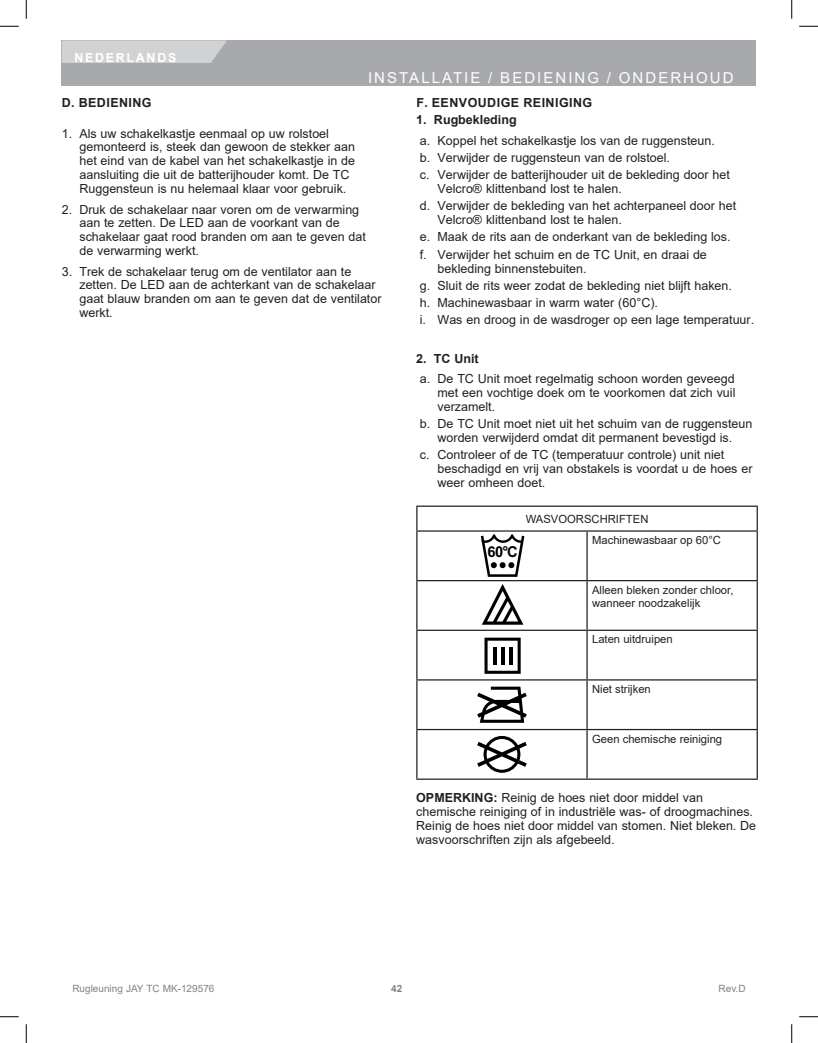
<style>
.page{position:relative;width:818px;height:1043px;background:#fff}
.page>*{position:absolute;margin:0;border:0;box-sizing:border-box;transform-origin:0 0}
.EN_SUB_HEADING_WHITE{font:15px "Arial";letter-spacing:.135em;color:#fff}
.t1{font:700 15px "Arial";color:#000001}
.BODY_TEXT{font:12.5px/13.8px "Arial";color:#231f20}
.EN_Sub_Heading{font:700 12.5px "Arial";letter-spacing:.035em;color:#231f20}
.EN_Sub_Heading-2{font:700 12.5px "Arial";color:#231f20}
.EN_Heading_Dummy{font:700 12.5px "Arial";letter-spacing:.135em;color:#fff}
.t2{font:11.25px/13.5px "Arial";color:#231f20}
.t3{font:10px "Arial";color:#808285}
.t4{font:700 10px "Arial";color:#808285}
.s1{font-weight:700}
</style>
<div class="page">
<div style="left:62px;top:40px;width:694px;height:45px;background:#a8a9ad"></div>
<svg style="left:62px;top:40px;width:165px;height:23px;background:#cecfd1"></svg>
<hr style="left:416px;top:505px;width:171px;height:2px;background:#231f20">
<svg style="left:416px;top:507px;width:1px;height:23px"></svg>
<hr style="left:587px;top:505px;width:170px;height:2px;background:#231f20">
<svg style="left:756px;top:507px;width:1px;height:23px"></svg>
<hr style="left:416px;top:530px;width:171px;height:1px;background:#231f20">
<hr style="left:416px;top:531px;width:1px;height:49px;background:#231f20">
<hr style="left:587px;top:530px;width:170px;height:1px;background:#231f20">
<hr style="left:586px;top:531px;width:1px;height:49px;background:#231f20">
<hr style="left:756px;top:531px;width:1px;height:49px;background:#231f20">
<hr style="left:416px;top:580px;width:171px;height:1px;background:#231f20">
<hr style="left:416px;top:581px;width:1px;height:48px;background:#231f20">
<hr style="left:587px;top:580px;width:170px;height:1px;background:#231f20">
<hr style="left:586px;top:581px;width:1px;height:48px;background:#231f20">
<hr style="left:756px;top:581px;width:1px;height:48px;background:#231f20">
<hr style="left:416px;top:629px;width:171px;height:2px;background:#231f20">
<hr style="left:416px;top:631px;width:1px;height:48px;background:#231f20">
<hr style="left:587px;top:629px;width:170px;height:2px;background:#231f20">
<hr style="left:586px;top:631px;width:1px;height:48px;background:#231f20">
<hr style="left:756px;top:631px;width:1px;height:48px;background:#231f20">
<hr style="left:416px;top:679px;width:171px;height:1px;background:#231f20">
<hr style="left:416px;top:680px;width:1px;height:49px;background:#231f20">
<hr style="left:587px;top:679px;width:170px;height:1px;background:#231f20">
<hr style="left:586px;top:680px;width:1px;height:49px;background:#231f20">
<hr style="left:756px;top:680px;width:1px;height:49px;background:#231f20">
<hr style="left:416px;top:729px;width:171px;height:1px;background:#231f20">
<hr style="left:416px;top:730px;width:1px;height:48px;background:#231f20">
<hr style="left:587px;top:729px;width:170px;height:1px;background:#231f20">
<hr style="left:586px;top:730px;width:1px;height:48px;background:#231f20">
<hr style="left:756px;top:730px;width:1px;height:48px;background:#231f20">
<hr style="left:416px;top:778px;width:171px;height:1px;background:#231f20">
<hr style="left:587px;top:778px;width:170px;height:1px;background:#231f20">
<svg style="left:481px;top:534px;width:43px;height:43px"></svg>
<svg style="left:482px;top:584px;width:41px;height:40px"></svg>
<svg style="left:484px;top:637px;width:36px;height:36px"></svg>
<hr style="left:493px;top:647px;width:3px;height:17px;background:#000001">
<svg style="left:500px;top:647px;width:4px;height:17px"></svg>
<svg style="left:508px;top:647px;width:4px;height:17px"></svg>
<svg style="left:477px;top:686px;width:49px;height:36px"></svg>
<svg style="left:477px;top:736px;width:49px;height:36px"></svg>
<svg style="left:0;top:25px;width:19px;height:2px"></svg>
<svg style="left:799px;top:25px;width:19px;height:2px"></svg>
<svg style="left:0;top:1016px;width:19px;height:1px"></svg>
<svg style="left:799px;top:1016px;width:19px;height:1px"></svg>
<svg style="left:25px;top:0;width:2px;height:19px"></svg>
<svg style="left:25px;top:1024px;width:2px;height:18px"></svg>
<svg style="left:791px;top:0;width:1px;height:19px"></svg>
<svg style="left:791px;top:1024px;width:1px;height:18px"></svg>
<p class="EN_Heading_Dummy" style="left:74px;top:48px;width:103px">NEDERLANDS</p>
<p class="EN_SUB_HEADING_WHITE" style="left:368px;top:67px;width:367px">INSTALLATIE / BEDIENING / ONDERHOUD</p>
<p class="EN_Sub_Heading" style="left:62px;top:93px;width:91px">D. BEDIENING</p>
<p class="BODY_TEXT" style="left:79px;top:126px;width:277px;text-indent:-18px">1. Als uw schakelkastje eenmaal op uw rolstoel gemonteerd is, steek dan gewoon de stekker aan het eind van de kabel van het schakelkastje in de aansluiting die uit de batterijhouder komt. De TC Ruggensteun is nu helemaal klaar voor gebruik.</p>
<p class="BODY_TEXT" style="left:79px;top:202px;width:288px;text-indent:-18px">2. Druk de schakelaar naar voren om de verwarming aan te zetten. De LED aan de voorkant van de schakelaar gaat rood branden om aan te geven dat de verwarming werkt.</p>
<p class="BODY_TEXT" style="left:79px;top:264px;width:303px;text-indent:-18px">3. Trek de schakelaar terug om de ventilator aan te zetten. De LED aan de achterkant van de schakelaar gaat blauw branden om aan te geven dat de ventilator werkt.</p>
<p class="EN_Sub_Heading" style="left:416px;top:93px;width:177px">F. EENVOUDIGE REINIGING</p>
<p class="EN_Sub_Heading-2" style="left:416px;top:111px;width:102px">1. Rugbekleding</p>
<p class="BODY_TEXT" style="left:420px;top:133px;width:296px">a. Koppel het schakelkastje los van de ruggensteun.</p>
<p class="BODY_TEXT" style="left:420px;top:151px;width:252px">b. Verwijder de ruggensteun van de rolstoel.</p>
<p class="BODY_TEXT" style="left:437px;top:168px;width:294px;text-indent:-18px">c. Verwijder de batterijhouder uit de bekleding door het<br>Velcro® klittenband lost te halen.</p>
<p class="BODY_TEXT" style="left:437px;top:199px;width:300px;text-indent:-18px">d. Verwijder de bekleding van het achterpaneel door het<br>Velcro® klittenband lost te halen.</p>
<p class="BODY_TEXT" style="left:420px;top:230px;width:312px">e. Maak de rits aan de onderkant van de bekleding los.</p>
<p class="BODY_TEXT" style="left:437px;top:247px;width:271px;text-indent:-18px">f. Verwijder het schuim en de TC Unit, en draai de bekleding binnenstebuiten.</p>
<p class="BODY_TEXT" style="left:420px;top:278px;width:313px">g. Sluit de rits weer zodat de bekleding niet blijft haken.</p>
<p class="BODY_TEXT" style="left:420px;top:296px;width:240px">h. Machinewasbaar in warm water (60°C).</p>
<p class="BODY_TEXT" style="left:420px;top:313px;width:336px">i. Was en droog in de wasdroger op een lage temperatuur.</p>
<p class="EN_Sub_Heading" style="left:416px;top:349px;width:64px">2. TC Unit</p>
<p class="BODY_TEXT" style="left:437px;top:372px;width:299px;text-align:justify;text-indent:-18px">a. De TC Unit moet regelmatig schoon worden geveegd met een vochtige doek om te voorkomen dat zich vuil verzamelt.</p>
<p class="BODY_TEXT" style="left:420px;top:417px;width:334px;text-align:center">b. De TC Unit moet niet uit het schuim van de ruggensteun worden verwijderd omdat dit permanent bevestigd is.</p>
<p class="BODY_TEXT" style="left:437px;top:448px;width:316px;text-indent:-18px">c. Controleer of de TC (temperatuur controle) unit niet beschadigd en vrij van obstakels is voordat u de hoes er weer omheen doet.</p>
<p class="t2" style="left:525px;top:512px;width:124px">WASVOORSCHRIFTEN</p>
<p class="t1" style="left:487px;top:542px;width:32px">60°C</p>
<p class="t2" style="left:592px;top:533px;width:130px">Machinewasbaar op 60°C</p>
<p class="t2" style="left:592px;top:583px;width:143px">Alleen bleken zonder chloor, wanneer noodzakelijk</p>
<p class="t2" style="left:592px;top:632px;width:82px">Laten uitdruipen</p>
<p class="t2" style="left:592px;top:682px;width:60px">Niet strijken</p>
<p class="t2" style="left:592px;top:732px;width:132px">Geen chemische reiniging</p>
<p class="BODY_TEXT" style="left:416px;top:791px;width:341px"><span class="s1">OPMERKING:</span> Reinig de hoes niet door middel van chemische reiniging of in industriële was- of droogmachines.<br>Reinig de hoes niet door middel van stomen. Niet bleken. De wasvoorschriften zijn als afgebeeld.</p>
<p class="t3" style="left:72px;top:981px;width:144px">Rugleuning JAY TC MK-129576</p>
<p class="t4" style="left:391px;top:981px;width:13px">42</p>
<p class="t3" style="left:718px;top:981px;width:29px">Rev.D</p>
</div>
